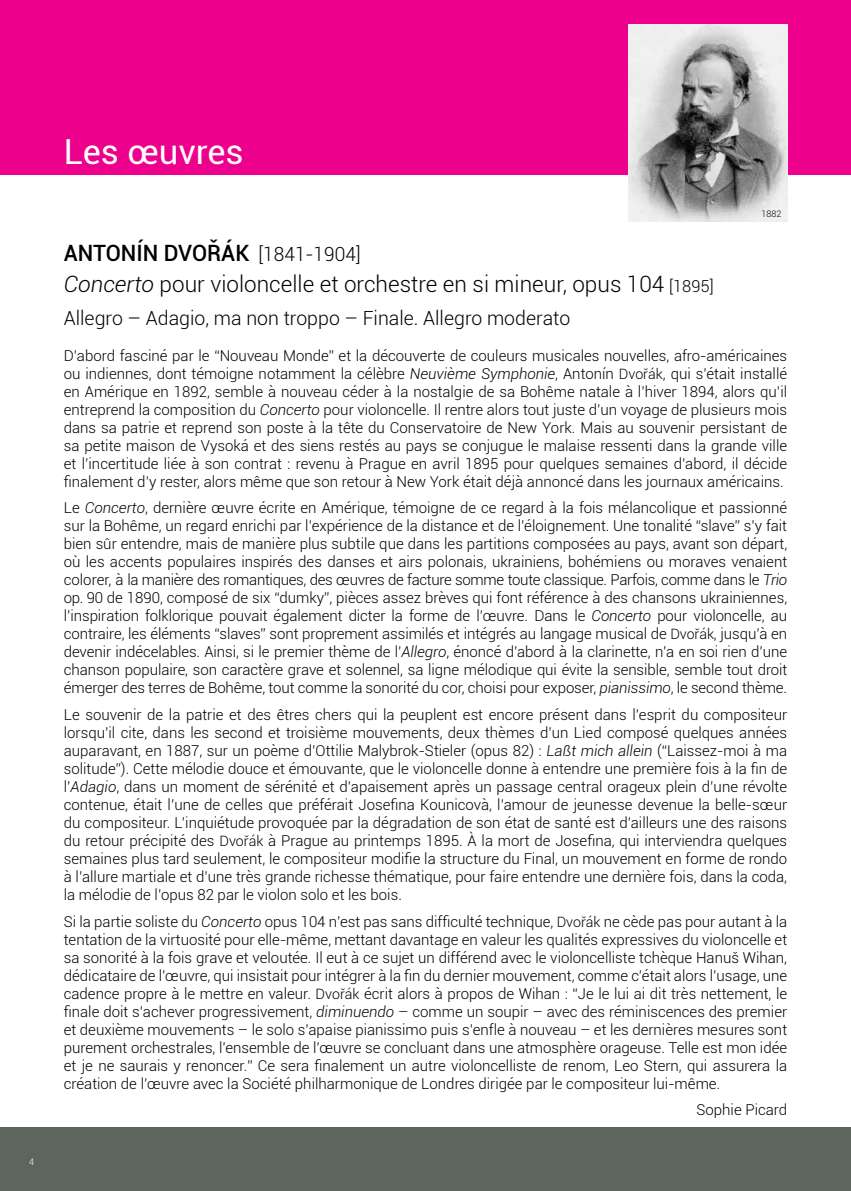
<style>
.page{position:relative;width:851px;height:1191px;background:#fff}
.page>*{position:absolute;margin:0;border:0;box-sizing:border-box;transform-origin:0 0}
.t1{font:34.5px "Roboto";color:#fff}
.t2{font:300 22.5px/31.5px "Roboto";color:#000}
.t3{font:300 19.5px "Roboto";color:#000}
.t4{font:300 15px/18px "Roboto";color:#000;text-align:justify}
.t5{font:300 9px "Roboto";color:#000}
.t6{font:300 9px "Roboto";color:#fff}
.s1{font-weight:500}
.s2{font-size:19.5px}
.s3{font-style:italic}
.s4{font-size:16.5px}
.s5{font-size:14.25px}
</style>
<div class="page">
<div style="left:0;top:0;width:850px;height:174px;background:#ec008c"></div>
<div style="left:0;top:1127px;width:850px;height:64px;background:#5d665e"></div>
<img style="left:628px;top:25px;width:159px;height:196px">
<p class="t6" style="left:29px;top:1155px;width:6px">4</p>
<h1 class="t1" style="left:64px;top:128px;width:181px">Les œuvres</h1>
<p class="t5" style="left:761px;top:207px;width:21px">1882</p>
<h2 class="t2" style="left:64px;top:236px;width:651px"><span class="s1">ANTONÍN DVOŘÁK</span> <span class="s2">[1841-1904]<br></span><span class="s3">Concerto</span> pour violoncelle et orchestre en si mineur, opus 104 <span class="s4">[1895]</span></h2>
<h3 class="t3" style="left:64px;top:305px;width:508px">Allegro – Adagio, ma non troppo – Finale. Allegro moderato</h3>
<p class="t4" style="left:64px;top:346px;width:724px">D’abord fasciné par le “Nouveau Monde” et la découverte de couleurs musicales nouvelles, afro-américaines ou indiennes, dont témoigne notamment la célèbre <span class="s3">Neuvième Symphonie</span>, Antonín <span class="s5">Dvořák</span>, qui s’était installé en Amérique en 1892, semble à nouveau céder à la nostalgie de sa Bohême natale à l’hiver 1894, alors qu’il entreprend la composition du <span class="s3">Concerto</span> pour violoncelle. Il rentre alors tout juste d’un voyage de plusieurs mois dans sa patrie et reprend son poste à la tête du Conservatoire de New York. Mais au souvenir persistant de sa petite maison de Vysoká et des siens restés au pays se conjugue le malaise ressenti dans la grande ville et l’incertitude liée à son contrat : revenu à Prague en avril 1895 pour quelques semaines d’abord, il décide finalement d’y rester, alors même que son retour à New York était déjà annoncé dans les journaux américains.</p>
<p class="t4" style="left:64px;top:498px;width:725px">Le <span class="s3">Concerto</span>, dernière œuvre écrite en Amérique, témoigne de ce regard à la fois mélancolique et passionné sur la Bohême, un regard enrichi par l’expérience de la distance et de l’éloignement. Une tonalité “slave” s’y fait bien sûr entendre, mais de manière plus subtile que dans les partitions composées au pays, avant son départ, où les accents populaires inspirés des danses et airs polonais, ukrainiens, bohémiens ou moraves venaient colorer, à la manière des romantiques, des œuvres de facture somme toute classique. Parfois, comme dans le <span class="s3">Trio </span>op. 90 de 1890, composé de six “dumky”, pièces assez brèves qui font référence à des chansons ukrainiennes, l’inspiration folklorique pouvait également dicter la forme de l’œuvre. Dans le <span class="s3">Concerto</span> pour violoncelle, au contraire, les éléments “slaves” sont proprement assimilés et intégrés au langage musical de <span class="s5">Dvořák</span>, jusqu’à en devenir indécelables. Ainsi, si le premier thème de l’<span class="s3">Allegro</span>, énoncé d’abord à la clarinette, n’a en soi rien d’une chanson populaire, son caractère grave et solennel, sa ligne mélodique qui évite la sensible, semble tout droit émerger des terres de Bohême, tout comme la sonorité du cor, choisi pour exposer, <span class="s3">pianissimo</span>, le second thème.</p>
<p class="t4" style="left:64px;top:705px;width:724px">Le souvenir de la patrie et des êtres chers qui la peuplent est encore présent dans l’esprit du compositeur lorsqu’il cite, dans les second et troisième mouvements, deux thèmes d’un Lied composé quelques années auparavant, en 1887, sur un poème d’Ottilie Malybrok-Stieler (opus 82) : <span class="s3">Laßt mich allein</span> (“Laissez-moi à ma solitude”). Cette mélodie douce et émouvante, que le violoncelle donne à entendre une première fois à la fin de l’<span class="s3">Adagio</span>, dans un moment de sérénité et d’apaisement après un passage central orageux plein d’une révolte contenue, était l’une de celles que préférait Josefina Kounicovà, l’amour de jeunesse devenue la belle-sœur du compositeur. L’inquiétude provoquée par la dégradation de son état de santé est d’ailleurs une des raisons du retour précipité des <span class="s5">Dvořák</span> à Prague au printemps 1895. À la mort de Josefina, qui interviendra quelques semaines plus tard seulement, le compositeur modifie la structure du Final, un mouvement en forme de rondo à l’allure martiale et d’une très grande richesse thématique, pour faire entendre une dernière fois, dans la coda, la mélodie de l’opus 82 par le violon solo et les bois.</p>
<p class="t4" style="left:64px;top:911px;width:724px">Si la partie soliste du <span class="s3">Concerto</span> opus 104 n’est pas sans difficulté technique, <span class="s5">Dvořák</span> ne cède pas pour autant à la tentation de la virtuosité pour elle-même, mettant davantage en valeur les qualités expressives du violoncelle et sa sonorité à la fois grave et veloutée. Il eut à ce sujet un différend avec le violoncelliste tchèque Hanuš Wihan, dédicataire de l’œuvre, qui insistait pour intégrer à la fin du dernier mouvement, comme c’était alors l’usage, une cadence propre à le mettre en valeur. <span class="s5">Dvořák</span> écrit alors à propos de Wihan : “Je le lui ai dit très nettement, le finale doit s’achever progressivement, <span class="s3">diminuendo</span> – comme un soupir – avec des réminiscences des premier et deuxième mouvements – le solo s’apaise pianissimo puis s’enfle à nouveau – et les dernières mesures sont purement orchestrales, l’ensemble de l’œuvre se concluant dans une atmosphère orageuse. Telle est mon idée et je ne saurais y renoncer.” Ce sera finalement un autre violoncelliste de renom, Leo Stern, qui assurera la création de l’œuvre avec la Société philharmonique de Londres dirigée par le compositeur lui-même.</p>
<p class="t4" style="left:696px;top:1100px;width:92px">Sophie Picard</p>
</div>
